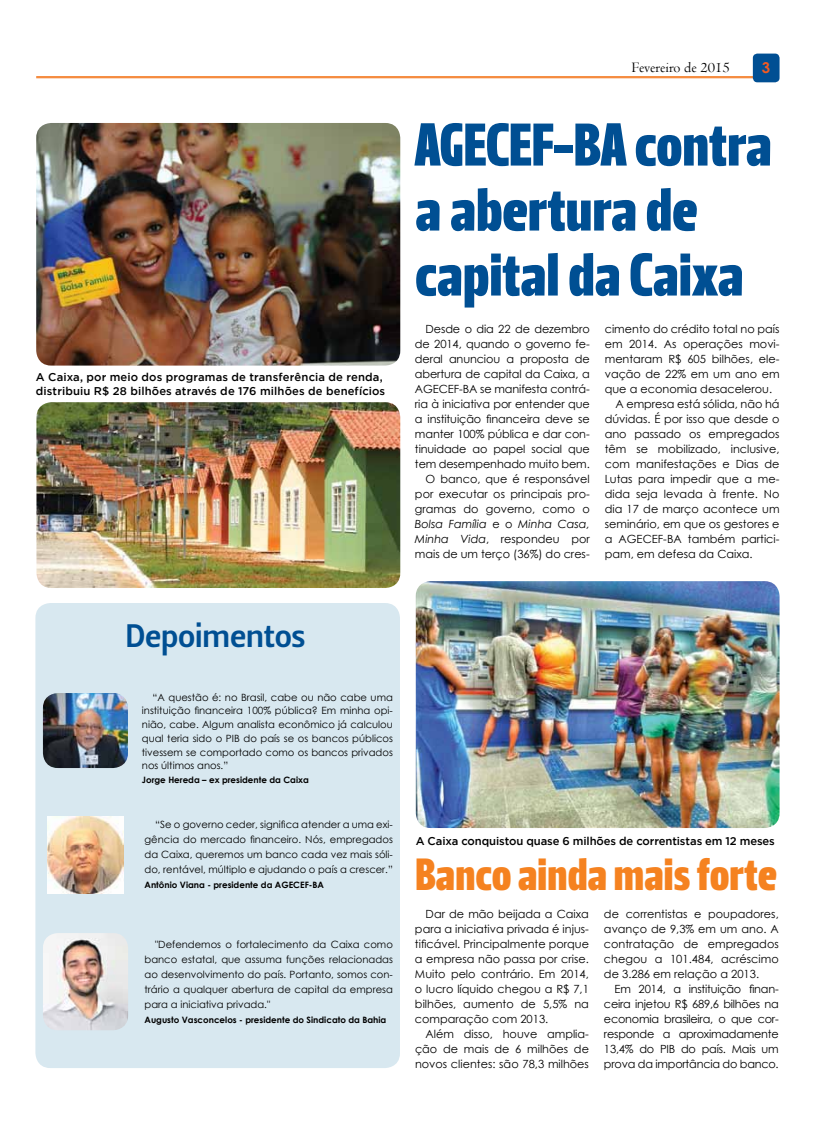
<style>
.page{position:relative;width:815px;height:1134px;background:#fff}
.page>*{position:absolute;margin:0;border:0;box-sizing:border-box;transform-origin:0 0}
.t1{font:60px/65px "Leitura Headline Sans";letter-spacing:-.01em;color:#004f93}
.t2{font:45px "Leitura Headline Sans";letter-spacing:-.005em;color:#f58220}
.t3{font:32.5px "Leitura Sans Grot 3";letter-spacing:-.005em;color:#004f93}
.t4{font:15px "Centaur";color:#000}
.t5{font:700 15px "Century Gothic";color:#f15a22}
.t6{font:11.25px/15px "Century Gothic";color:#000;text-align:justify}
.t7{font:500 11.25px/13.8px "Gotham";letter-spacing:.01em;color:#000}
.t8{font:500 11.25px "Gotham";letter-spacing:-.01em;color:#000}
.t9{font:10px/15px "Century Gothic";color:#000;text-align:justify}
.t10{font:700 8.75px "Century Gothic";color:#000}
.s1{font-style:italic}
</style>
<div class="page">
<hr style="left:36px;top:76px;width:742px;height:1px;background:#f37011">
<hr style="left:36px;top:78px;width:742px;height:1px;background:#f37011">
<div style="left:753px;top:54px;width:27px;height:28px;background:#004f93;border-radius:5px"></div>
<div style="left:35px;top:603px;width:365px;height:465px;background:#d8e8f0;border-radius:15px"></div>
<img style="left:43px;top:693px;width:85px;height:75px">
<img style="left:416px;top:581px;width:364px;height:247px">
<img style="left:36px;top:123px;width:364px;height:243px">
<img style="left:36px;top:402px;width:364px;height:186px">
<img style="left:47px;top:817px;width:77px;height:76px">
<img style="left:43px;top:933px;width:85px;height:97px">
<p class="t7" style="left:36px;top:370px;width:351px">A Caixa, por meio dos programas de transferência de renda, distribuiu R$ 28 bilhões através de 176 milhões de benefícios</p>
<h3 class="t4" style="left:632px;top:58px;width:100px">Fevereiro de 2015</h3>
<h3 class="t5" style="left:762px;top:56px;width:10px">3</h3>
<h1 class="t1" style="left:415px;top:113px;width:359px">AGECEF-BA contra a abertura de capital da Caixa</h1>
<p class="t6" style="left:415px;top:321px;width:176px;text-align:right">Desde o dia 22 de dezembro de 2014, quando o governo fe&shy;deral anunciou a proposta de abertura de capital da Caixa, a<br>AGECEF-BA se manifesta contrá&shy;ria à iniciativa por entender que a instituição financeira deve se manter 100% pública e dar con&shy;tinuidade ao papel social que tem desempenhado muito bem.<br>O banco, que é responsável por executar os principais pro&shy;gramas do governo, como o<br><span class="s1">Bolsa Família</span> e o <span class="s1">Minha Casa,<br>Minha Vida</span>, respondeu por mais de um terço (36%) do cres-</p>
<p class="t6" style="left:605px;top:321px;width:176px">cimento do crédito total no país</p>
<p class="t6" style="left:605px;top:336px;width:176px">em 2014. As operações movi-</p>
<p class="t6" style="left:605px;top:351px;width:176px">mentaram R$ 605 bilhões, ele-</p>
<p class="t6" style="left:605px;top:366px;width:176px">vação de 22% em um ano em</p>
<p class="t6" style="left:605px;top:381px;width:169px">que a economia desacelerou.</p>
<p class="t6" style="left:615px;top:396px;width:166px">A empresa está sólida, não há</p>
<p class="t6" style="left:605px;top:411px;width:176px">dúvidas. É por isso que desde o</p>
<p class="t6" style="left:605px;top:426px;width:176px">ano passado os empregados</p>
<p class="t6" style="left:605px;top:441px;width:176px">têm se mobilizado, inclusive,</p>
<p class="t6" style="left:605px;top:456px;width:176px">com manifestações e Dias de</p>
<p class="t6" style="left:605px;top:471px;width:176px">Lutas para impedir que a me-</p>
<p class="t6" style="left:605px;top:486px;width:176px">dida seja levada à frente. No</p>
<p class="t6" style="left:605px;top:501px;width:176px">dia 17 de março acontece um</p>
<p class="t6" style="left:605px;top:516px;width:176px">seminário, em que os gestores e</p>
<p class="t6" style="left:605px;top:531px;width:176px">a AGECEF-BA também partici-</p>
<p class="t6" style="left:605px;top:546px;width:149px">pam, em defesa da Caixa.</p>
<h3 class="t3" style="left:126px;top:617px;width:182px">Depoimentos</h3>
<p class="t9" style="left:142px;top:690px;width:252px;line-height:13.8px;text-indent:11px">“A questão é: no Brasil, cabe ou não cabe uma instituição financeira 100% pública? Em minha opi&shy;nião, cabe. Algum analista econômico já calculou qual teria sido o PIB do país se os bancos públicos tivessem se comportado como os bancos privados nos últimos anos.”</p>
<p class="t10" style="left:142px;top:773px;width:168px">Jorge Hereda – ex presidente da Caixa</p>
<p class="t9" style="left:145px;top:817px;width:250px;text-indent:11px">“Se o governo ceder, significa atender a uma exi&shy;gência do mercado financeiro. Nós, empregados da Caixa, queremos um banco cada vez mais sóli&shy;do, rentável, múltiplo e ajudando o país a crescer.”</p>
<p class="t10" style="left:145px;top:878px;width:181px">Antônio Viana - presidente da AGECEF-BA</p>
<p class="t9" style="left:145px;top:937px;width:250px;text-indent:11px">"Defendemos o fortalecimento da Caixa como banco estatal, que assuma funções relacionadas ao desenvolvimento do país. Portanto, somos con&shy;trário a qualquer abertura de capital da empresa para a iniciativa privada."</p>
<p class="t10" style="left:145px;top:1013px;width:243px">Augusto Vasconcelos - presidente do Sindicato da Bahia</p>
<p class="t8" style="left:416px;top:835px;width:361px">A Caixa conquistou quase 6 milhões de correntistas em 12 meses</p>
<h2 class="t2" style="left:415px;top:848px;width:364px">Banco ainda mais forte</h2>
<p class="t6" style="left:415px;top:906px;width:175px;text-indent:11px">Dar de mão beijada a Caixa para a iniciativa privada é injus&shy;tificável. Principalmente porque a empresa não passa por crise.<br>Muito pelo contrário. Em 2014, o lucro líquido chegou a R$ 7,1 bilhões, aumento de 5,5% na comparação com 2013.</p>
<p class="t6" style="left:415px;top:1026px;width:175px;text-indent:11px">Além disso, houve amplia&shy;ção de mais de 6 milhões de novos clientes: são 78,3 milhões</p>
<p class="t6" style="left:604px;top:906px;width:176px">de correntistas e poupadores, avanço de 9,3% em um ano. A contratação de empregados chegou a 101.484, acréscimo de 3.286 em relação a 2013.</p>
<p class="t6" style="left:604px;top:981px;width:176px;text-indent:11px">Em 2014, a instituição finan&shy;ceira injetou R$ 689,6 bilhões na economia brasileira, o que cor&shy;responde a aproximadamente 13,4% do PIB do país. Mais um prova da importância do banco.</p>
</div>
